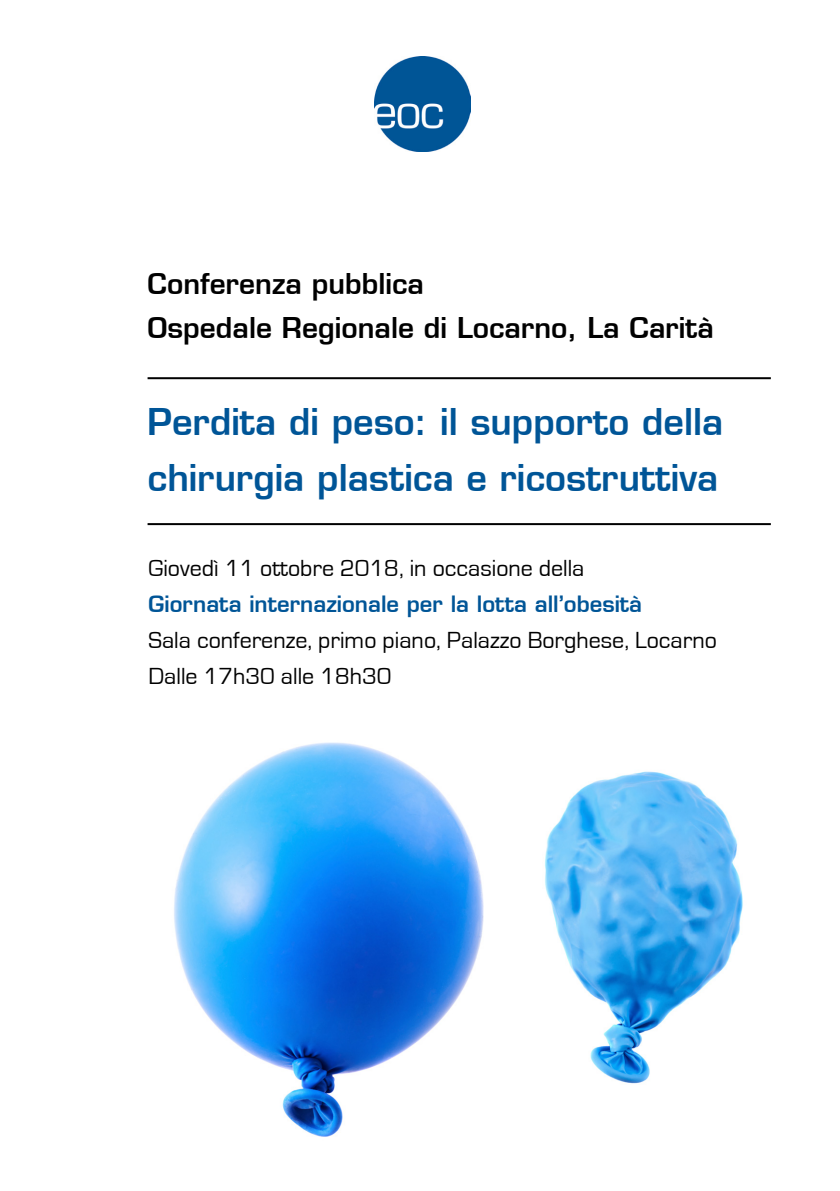
<style>
.page{position:relative;width:840px;height:1191px;background:#fff}
.page>*{position:absolute;margin:0;border:0;box-sizing:border-box;transform-origin:0 0}
.t1{font:600 36px/56px "Eurostile";color:#005597}
.t2{font:600 28px/44px "Eurostile";color:#000}
.t3{font:24px/36px "Eurostile";color:#000}
.t4{font:600 22px "Eurostile";color:#005597}
</style>
<div class="page">
<hr style="left:147px;top:377px;width:623px;height:2px;background:#000">
<hr style="left:147px;top:523px;width:623px;height:2px;background:#000">
<img style="left:374px;top:57px;width:96px;height:94px">
<img style="left:545px;top:771px;width:198px;height:313px">
<img style="left:174px;top:742px;width:310px;height:395px">
<p class="t2" style="left:147px;top:261px;width:567px">Conferenza pubblica<br>Ospedale Regionale di Locarno, La Carità</p>
<h1 class="t1" style="left:147px;top:394px;width:577px">Perdita di peso: il supporto della chirurgia plastica e ricostruttiva</h1>
<p class="t3" style="left:148px;top:551px;width:437px">Giovedì 11 ottobre 2018, in occasione della</p>
<p class="t4" style="left:148px;top:590px;width:495px">Giornata internazionale per la lotta all’obesità</p>
<p class="t3" style="left:148px;top:623px;width:569px">Sala conferenze, primo piano, Palazzo Borghese, Locarno<br>Dalle 17h30 alle 18h30</p>
</div>
